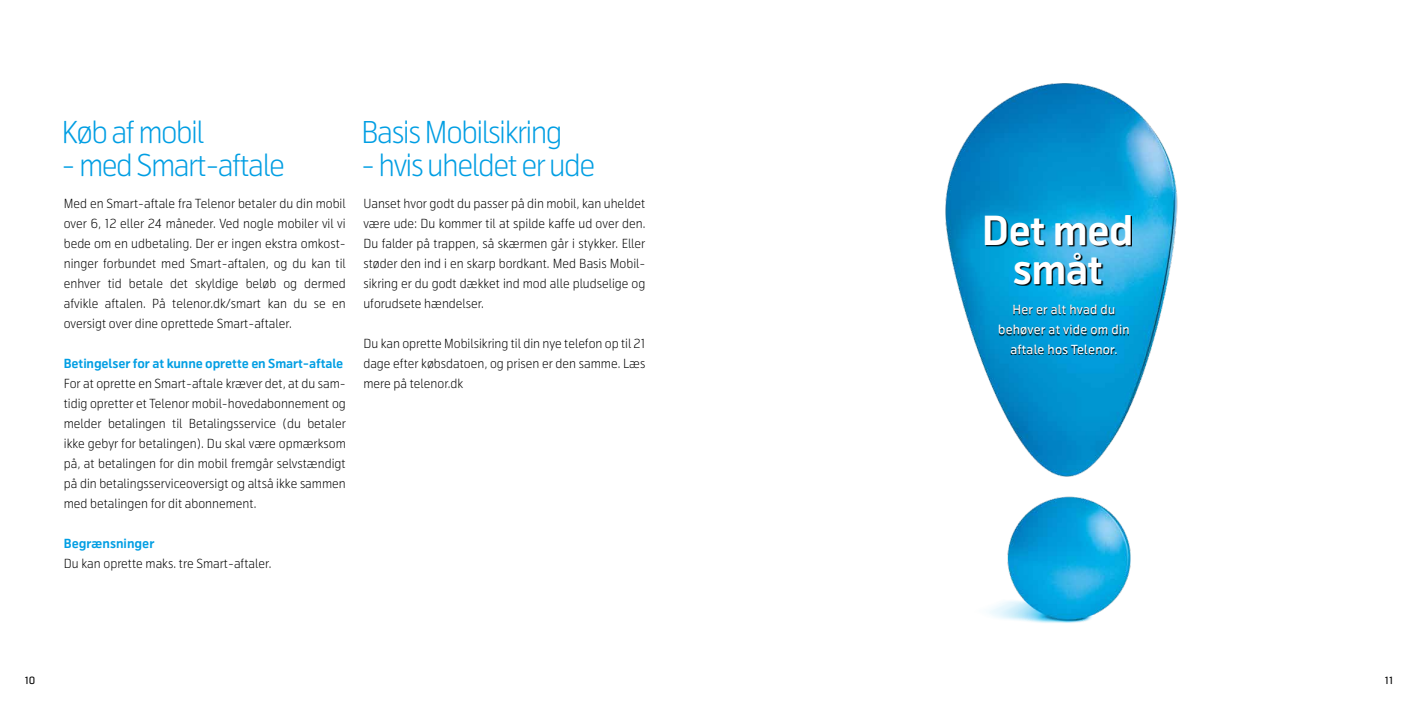
<style>
.page{position:relative;width:1418px;height:709px;background:#fff}
.page>*{position:absolute;margin:0;border:0;box-sizing:border-box;transform-origin:0 0}
.t1{font:700 40px/38.8px "Telenor";letter-spacing:-.02em;color:#fff;text-align:center}
.t2{font:300 30px "Telenor";letter-spacing:-.05em;color:#009ee3}
.t3{font:300 12.5px/20px "Telenor";color:#000;text-align:justify}
.t4{font:700 12.5px "Telenor";letter-spacing:-.01em;color:#009ee3}
.t5{font:12.5px/20px "Telenor";letter-spacing:.015em;color:#fff;text-align:center}
.t6{font:10px "Telenor";color:#000}
</style>
<div class="page">
<img style="left:945px;top:83px;width:233px;height:540px">
<svg style="left:986px;top:216px;width:146px;height:69px;background:#1d7ca0"></svg>
<svg style="left:999px;top:305px;width:129px;height:50px;background:#0088bc"></svg>
<h2 class="t2" style="left:62px;top:114px;width:144px">Køb af mobil</h2>
<h2 class="t2" style="left:62px;top:146px;width:225px">- med Smart-aftale</h2>
<p class="t3" style="left:64px;top:193px;width:283px">Med en Smart-aftale fra Telenor betaler du din mobil over 6, 12 eller 24 måneder. Ved nogle mobiler vil vi bede om en udbetaling. Der er ingen ekstra omkost&shy;ninger forbundet med Smart-aftalen, og du kan til enhver tid betale det skyldige beløb og dermed afvikle aftalen. På telenor.dk/smart kan du se en oversigt over dine oprettede Smart-aftaler.</p>
<p class="t4" style="left:64px;top:356px;width:281px">Betingelser for at kunne oprette en Smart-aftale</p>
<p class="t3" style="left:64px;top:373px;width:283px">For at oprette en Smart-aftale kræver det, at du sam&shy;tidig opretter et Telenor mobil-hovedabonnement og melder betalingen til Betalingsservice (du betaler ikke gebyr for betalingen). Du skal være opmærksom på, at betalingen for din mobil fremgår selvstændigt på din betalingsserviceoversigt og altså ikke sammen med betalingen for dit abonnement.</p>
<p class="t4" style="left:64px;top:536px;width:92px">Begrænsninger</p>
<p class="t3" style="left:64px;top:553px;width:209px">Du kan oprette maks. tre Smart-aftaler.</p>
<h2 class="t2" style="left:361px;top:114px;width:203px">Basis Mobilsikring</h2>
<h2 class="t2" style="left:361px;top:146px;width:236px">- hvis uheldet er ude</h2>
<p class="t3" style="left:363px;top:193px;width:283px">Uanset hvor godt du passer på din mobil, kan uheldet være ude: Du kommer til at spilde kaffe ud over den.<br>Du falder på trappen, så skærmen går i stykker. Eller støder den ind i en skarp bordkant. Med Basis Mobil&shy;sikring er du godt dækket ind mod alle pludselige og uforudsete hændelser.</p>
<p class="t3" style="left:363px;top:333px;width:283px">Du kan oprette Mobilsikring til din nye telefon op til 21 dage efter købsdatoen, og prisen er den samme. Læs mere på telenor.dk</p>
<h1 class="t1" style="left:982px;top:213px;width:153px">Det med småt</h1>
<p class="t5" style="left:998px;top:300px;width:133px">Her er alt hvad du behøver at vide om din aftale hos Telenor.</p>
<p class="t6" style="left:25px;top:674px;width:12px">10</p>
<p class="t6" style="left:1384px;top:674px;width:10px">11</p>
</div>
